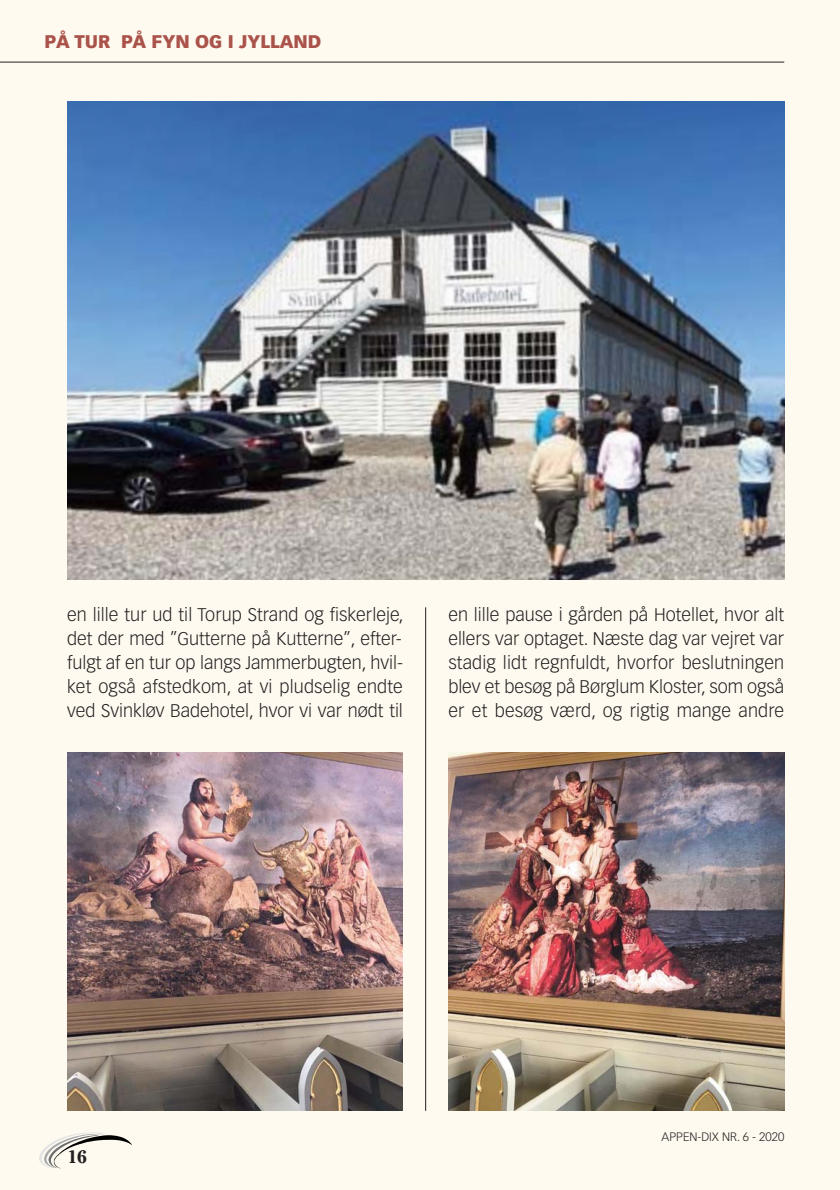
<style>
.page{position:relative;width:840px;height:1190px;background:#fffaf0}
.page>*{position:absolute;margin:0;border:0;box-sizing:border-box;transform-origin:0 0}
.t1{font:300 18px/24px "Vectora LH";color:#231f20;text-align:justify}
.t2{font:900 18px "Vectora LH";color:#aa534a}
.t3{font:700 18px "Cheltenham";color:#231f20}
.t4{font:300 12px "Vectora LH";color:#231f20}
</style>
<div class="page">
<hr style="left:0;top:62px;width:784px;height:1px;background:#231f20">
<hr style="left:425px;top:607px;width:1px;height:504px;background:#231f20">
<img style="left:67px;top:102px;width:717px;height:477px">
<img style="left:67px;top:752px;width:336px;height:359px">
<img style="left:448px;top:752px;width:336px;height:359px">
<svg style="left:39px;top:1132px;width:93px;height:36px"></svg>
<p class="t2" style="left:44px;top:34px;width:279px">PÅ TUR PÅ FYN OG I JYLLAND</p>
<p class="t1" style="left:67px;top:604px;width:338px">en lille tur ud til Torup Strand og fiskerleje, det der med ”Gutterne på Kutterne”, efter&shy;fulgt af en tur op langs Jammerbugten, hvil&shy;ket også afstedkom, at vi pludselig endte ved Svinkløv Badehotel, hvor vi var nødt til</p>
<p class="t1" style="left:448px;top:604px;width:337px">en lille pause i gården på Hotellet, hvor alt ellers var optaget. Næste dag var vejret var stadig lidt regnfuldt, hvorfor beslutningen blev et besøg på Børglum Kloster, som også er et besøg værd, og rigtig mange andre</p>
<p class="t3" style="left:67px;top:1151px;width:22px">16</p>
<p class="t4" style="left:662px;top:1132px;width:124px">APPEN-DIX NR. 6 - 2020</p>
</div>
